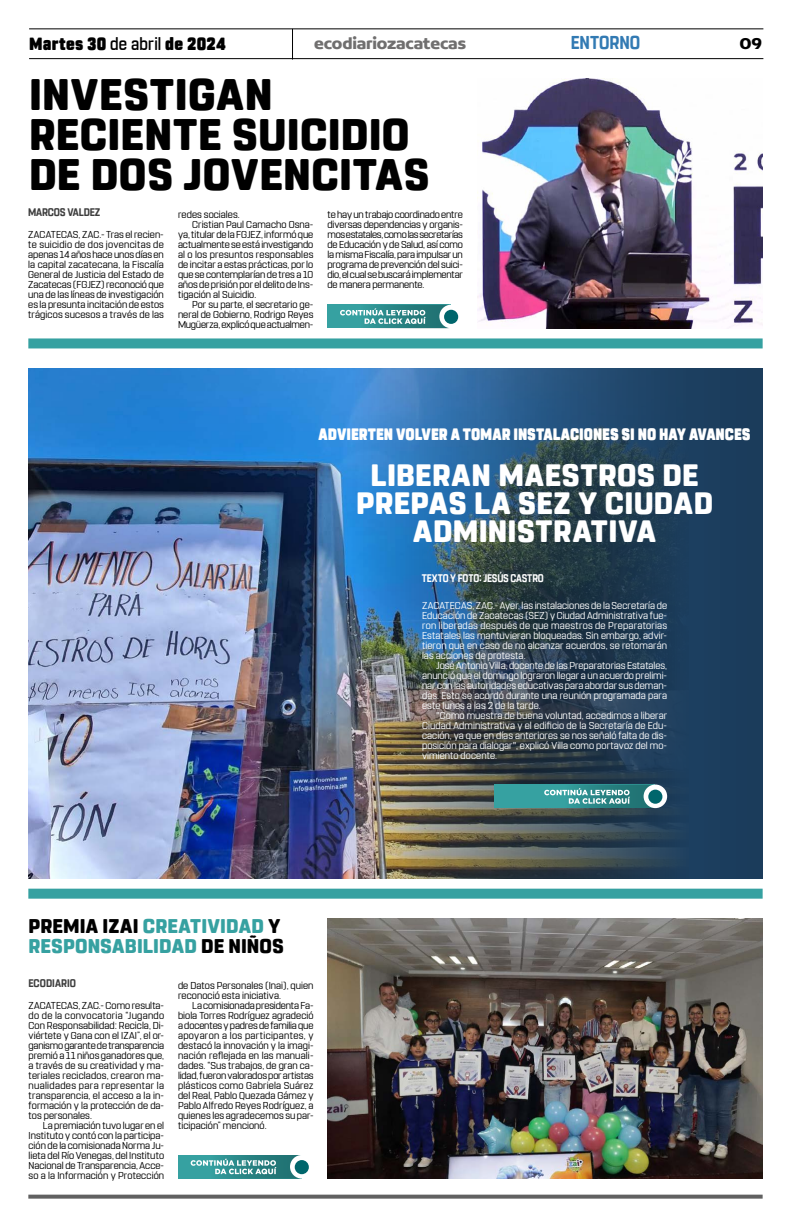
<style>
.page{position:relative;width:791px;height:1225px;background:#fff}
.page>*{position:absolute;margin:0;border:0;box-sizing:border-box;transform-origin:0 0}
.t1{font:800 44px/40px "Rohn Rounded";letter-spacing:.01em;color:#000}
.t2{font:800 30.8px/28px "Rohn Rounded";letter-spacing:.015em;color:#fff;text-align:center}
.t3{font:800 19.8px/20px "Rohn Rounded";letter-spacing:.005em;color:#36a1a1}
.t4{font:700 18.6px "Rohn Rounded";letter-spacing:-.005em;color:#327ab3;scale:.91 1}
.t5{font:900 17.6px "Rohn Rounded";letter-spacing:.02em;color:#000;scale:.91 1}
.t6{font:700 16.9px "Concord";letter-spacing:-.01em;color:#706f6f}
.t7{font:700 16.9px "Concord";color:#000}
.t8{font:900 16.5px "Rohn Rounded";letter-spacing:-.005em;color:#fff;scale:.87 1}
.t9{font:700 11px "Rohn Rounded";letter-spacing:-.01em;color:#fff;scale:.87 1}
.t10{font:700 11px "Rohn Rounded";letter-spacing:-.005em;color:#3d3d3d;scale:.91 1}
.t11{font:10px/10px "Rohn Rounded";color:#000;text-align:justify}
.t12{font:10px/10px "Rohn Rounded";letter-spacing:.005em;color:#fff;text-align:justify}
.t13{font:10px "Rohn Rounded";letter-spacing:-.02em;color:#000}
.t14{font:10px "Rohn Rounded";letter-spacing:.02em;color:#000}
.s1{font-weight:500}
.s2{color:#000}
</style>
<div class="page">
<svg style="left:28px;top:1194px;width:735px;height:4px;background:#7a7a7a"></svg>
<hr style="left:29px;top:28px;width:734px;height:1px;background:#000">
<hr style="left:29px;top:58px;width:734px;height:1px;background:#000">
<hr style="left:292px;top:29px;width:1px;height:31px;background:#000">
<div style="left:28px;top:888px;width:735px;height:10px;background:#36a1a1"></div>
<div style="left:28px;top:338px;width:735px;height:10px;background:#36a1a1"></div>
<div style="left:327px;top:304px;width:124px;height:24px;background:#36a1a1"></div>
<svg style="left:340px;top:305px;width:118px;height:23px"></svg>
<img style="left:477px;top:78px;width:286px;height:250px">
<img style="left:28px;top:368px;width:325px;height:510px">
<img style="left:353px;top:368px;width:410px;height:510px">
<div style="left:494px;top:784px;width:161px;height:24px;background:#36a1a1"></div>
<svg style="left:643px;top:784px;width:24px;height:24px"></svg>
<svg style="left:544px;top:784px;width:118px;height:24px"></svg>
<div style="left:178px;top:1154px;width:123px;height:24px;background:#36a1a1"></div>
<svg style="left:191px;top:1155px;width:118px;height:23px"></svg>
<img style="left:328px;top:918px;width:435px;height:260px">
<h3 class="t5" style="left:29px;top:33px;width:218px">Martes 30 <span class="s1">de abril</span> de 2024</h3>
<h3 class="t6" style="left:314px;top:33px;width:153px">ecodiariozacatecas</h3>
<h3 class="t4" style="left:571px;top:32px;width:78px">ENTORNO</h3>
<h3 class="t7" style="left:739px;top:33px;width:24px">09</h3>
<h1 class="t1" style="left:29px;top:75px;width:402px">INVESTIGAN<br>RECIENTE SUICIDIO<br>DE DOS JOVENCITAS</h1>
<p class="t10" style="left:28px;top:206px;width:81px">MARCOS VALDEZ</p>
<p class="t11" style="left:178px;top:210px;width:63px">redes sociales.</p>
<p class="t11" style="left:192px;top:220px;width:123px">Cristian Paul Camacho Osna-</p>
<p class="t11" style="left:178px;top:230px;width:137px">ya, titular de la FGJEZ, informó que</p>
<p class="t11" style="left:178px;top:240px;width:137px">actualmente se está investigando</p>
<p class="t14" style="left:178px;top:249px;width:137px">al o los presuntos responsables</p>
<p class="t11" style="left:178px;top:260px;width:137px">de incitar a estas prácticas, por lo</p>
<p class="t11" style="left:178px;top:270px;width:137px">que se contemplarían de tres a 10</p>
<p class="t11" style="left:178px;top:280px;width:137px">años de prisión por el delito de Ins-</p>
<p class="t11" style="left:178px;top:290px;width:80px">tigación al Suicidio.</p>
<p class="t11" style="left:192px;top:300px;width:123px">Por su parte, el secretario ge-</p>
<p class="t11" style="left:178px;top:310px;width:137px">neral de Gobierno, Rodrigo Reyes</p>
<p class="t13" style="left:178px;top:319px;width:137px">Mugüerza, explicó que actualmen-</p>
<p class="t11" style="left:28px;top:230px;width:137px">ZACATECAS, ZAC.- Tras el recien&shy;te suicidio de dos jovencitas de apenas 14 años hace unos días en la capital zacatecana, la Fiscalía General de Justicia del Estado de Zacatecas (FGJEZ) reconoció que una de las líneas de investigación es la presunta incitación de estos trágicos sucesos a través de las</p>
<p class="t11" style="left:327px;top:210px;width:137px">te hay un trabajo coordinado entre diversas dependencias y organis&shy;mos estatales, como las secretarías de Educación y de Salud, así como la misma Fiscalía, para impulsar un programa de prevención del suici&shy;dio, el cual se buscará implementar de manera permanente.</p>
<h3 class="t8" style="left:319px;top:425px;width:498px">ADVIERTEN VOLVER A TOMAR INSTALACIONES SI NO HAY AVANCES</h3>
<h2 class="t2" style="left:356px;top:462px;width:359px">LIBERAN MAESTROS DE<br>PREPAS LA SEZ Y CIUDAD<br>ADMINISTRATIVA</h2>
<p class="t9" style="left:422px;top:572px;width:142px">TEXTO Y FOTO: JESÚS CASTRO</p>
<h3 class="t3" style="left:29px;top:916px;width:257px"><span class="s2">PREMIA IZAI</span> CREATIVIDAD <span class="s2">Y<br></span>RESPONSABILIDAD <span class="s2">DE NIÑOS</span></h3>
<p class="t11" style="left:178px;top:980px;width:137px">de Datos Personales (Inai), quien reconoció esta iniciativa.</p>
<p class="t11" style="left:178px;top:1000px;width:137px;text-indent:14px">La comisionada presidenta Fa&shy;biola Torres Rodríguez agradeció a docentes y padres de familia que apoyaron a los participantes, y destacó la innovación y la imagi&shy;nación reflejada en las manuali&shy;dades. “Sus trabajos, de gran ca&shy;lidad, fueron valorados por artistas plásticos como Gabriela Suárez del Real, Pablo Quezada Gámez y Pablo Alfredo Reyes Rodríguez, a quienes les agradecemos su par&shy;ticipación” mencionó.</p>
<p class="t10" style="left:28px;top:976px;width:54px">ECODIARIO</p>
<p class="t11" style="left:29px;top:1000px;width:137px">ZACATECAS, ZAC.- Como resulta&shy;do de la convocatoria “Jugando Con Responsabilidad: Recicla, Di&shy;viértete y Gana con el IZAI”, el or&shy;ganismo garante de transparencia premió a 11 niños ganadores que, a través de su creatividad y ma&shy;teriales reciclados, crearon ma&shy;nualidades para representar la transparencia, el acceso a la in&shy;formación y la protección de da&shy;tos personales.</p>
<p class="t11" style="left:29px;top:1120px;width:137px;text-indent:14px">La premiación tuvo lugar en el Instituto y contó con la participa&shy;ción de la comisionada Norma Ju&shy;lieta del Río Venegas, del Instituto Nacional de Transparencia, Acce&shy;so a la Información y Protección</p>
<p class="t12" style="left:422px;top:600px;width:247px">ZACATECAS, ZAC.- Ayer, las instalaciones de la Secretaría de Educación de Zacatecas (SEZ) y Ciudad Administrativa fue&shy;ron liberadas después de que maestros de Preparatorias Estatales las mantuvieran bloqueadas. Sin embargo, advir&shy;tieron que en caso de no alcanzar acuerdos, se retomarán las acciones de protesta.</p>
<p class="t12" style="left:422px;top:660px;width:247px;text-indent:14px">José Antonio Villa, docente de las Preparatorias Estatales, anunció que el domingo lograron llegar a un acuerdo prelimi&shy;nar con las autoridades educativas para abordar sus deman&shy;das. Esto se acordó durante una reunión programada para este lunes a las 2 de la tarde.</p>
<p class="t12" style="left:422px;top:710px;width:247px;text-indent:14px">"Como muestra de buena voluntad, accedimos a liberar Ciudad Administrativa y el edificio de la Secretaría de Edu&shy;cación, ya que en días anteriores se nos señaló falta de dis&shy;posición para dialogar", explicó Villa como portavoz del mo&shy;vimiento docente.</p>
</div>
